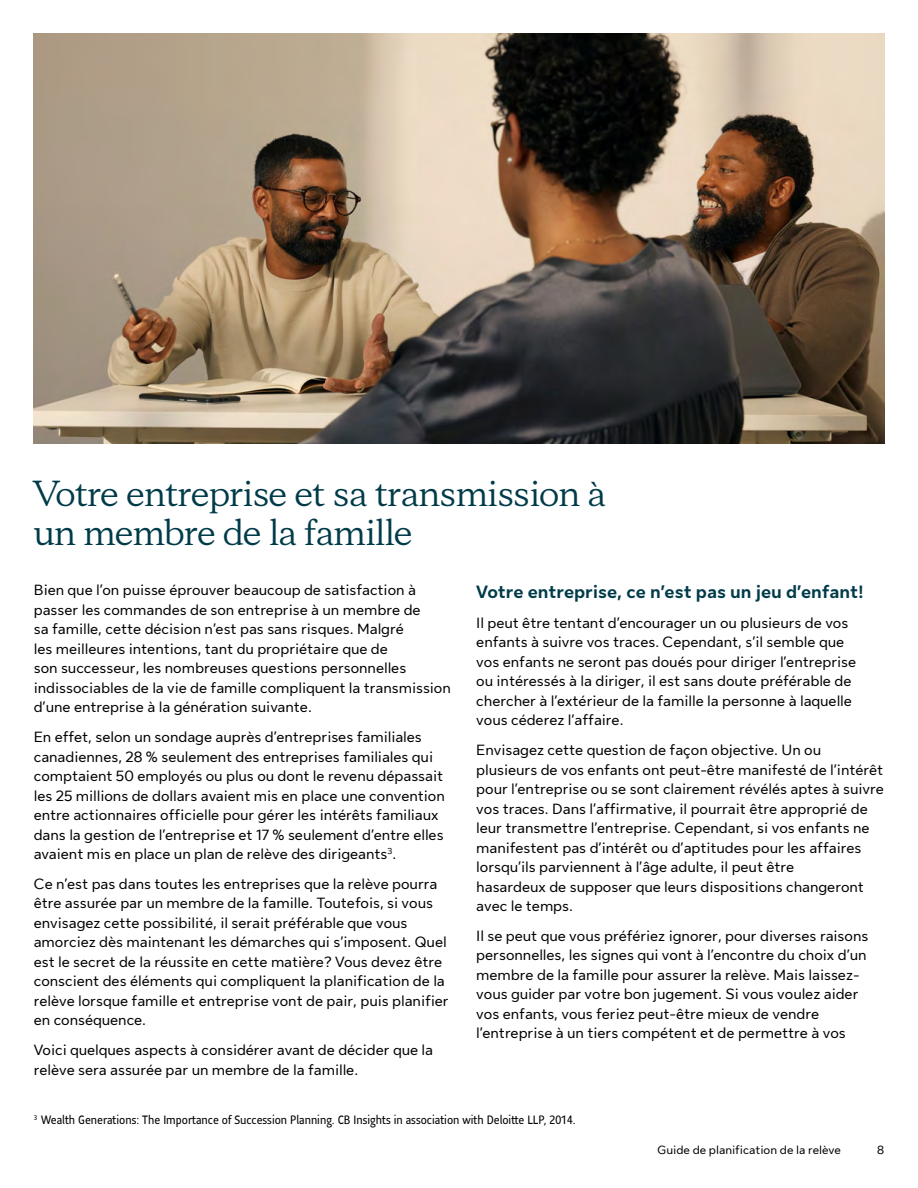
<style>
.page{position:relative;width:918px;height:1188px;background:#fff}
.page>*{position:absolute;margin:0;border:0;box-sizing:border-box;transform-origin:0 0}
.t1{font:36px/39px "Sun Life New Display";color:#003b49}
.t2{font:700 18px "Sun Life New Text";color:#003b49}
.t3{font:15px/19.5px "Sun Life New Text";color:#000}
.t4{font:12px "Sun Life Sans Condensed";color:#000}
.t5{font:12px "Sun Life New Text";color:#000}
</style>
<div class="page">
<img style="left:34px;top:34px;width:850px;height:410px">
<h1 class="t1" style="left:34px;top:472px;width:573px">Votre entreprise et sa transmission à un membre de la famille</h1>
<p class="t3" style="left:34px;top:580px;width:419px">Bien que l’on puisse éprouver beaucoup de satisfaction à passer les commandes de son entreprise à un membre de<br>sa famille, cette décision n’est pas sans risques. Malgré<br>les meilleures intentions, tant du propriétaire que de<br>son successeur, les nombreuses questions personnelles indissociables de la vie de famille compliquent la transmission d’une entreprise à la génération suivante.</p>
<p class="t3" style="left:34px;top:726px;width:413px">En effet, selon un sondage auprès d’entreprises familiales canadiennes, 28 % seulement des entreprises familiales qui comptaient 50 employés ou plus ou dont le revenu dépassait les 25 millions de dollars avaient mis en place une convention entre actionnaires officielle pour gérer les intérêts familiaux dans la gestion de l’entreprise et 17 % seulement d’entre elles avaient mis en place un plan de relève des dirigeants<sup>3</sup>.</p>
<p class="t3" style="left:34px;top:873px;width:417px">Ce n’est pas dans toutes les entreprises que la relève pourra être assurée par un membre de la famille. Toutefois, si vous envisagez cette possibilité, il serait préférable que vous amorciez dès maintenant les démarches qui s’imposent. Quel est le secret de la réussite en cette matière? Vous devez être conscient des éléments qui compliquent la planification de la relève lorsque famille et entreprise vont de pair, puis planifier en conséquence.</p>
<p class="t3" style="left:34px;top:1039px;width:401px">Voici quelques aspects à considérer avant de décider que la relève sera assurée par un membre de la famille.</p>
<p class="t2" style="left:476px;top:579px;width:389px">Votre entreprise, ce n’est pas un jeu d’enfant!</p>
<p class="t3" style="left:476px;top:612px;width:381px">Il peut être tentant d’encourager un ou plusieurs de vos enfants à suivre vos traces. Cependant, s’il semble que vos enfants ne seront pas doués pour diriger l’entreprise ou intéressés à la diriger, il est sans doute préférable de chercher à l’extérieur de la famille la personne à laquelle vous céderez l’affaire.</p>
<p class="t3" style="left:476px;top:739px;width:409px">Envisagez cette question de façon objective. Un ou plusieurs de vos enfants ont peut-être manifesté de l’intérêt pour l’entreprise ou se sont clairement révélés aptes à suivre vos traces. Dans l’affirmative, il pourrait être approprié de leur transmettre l’entreprise. Cependant, si vos enfants ne manifestent pas d’intérêt ou d’aptitudes pour les affaires lorsqu’ils parviennent à l’âge adulte, il peut être<br>hasardeux de supposer que leurs dispositions changeront avec le temps.</p>
<p class="t3" style="left:476px;top:925px;width:394px">Il se peut que vous préfériez ignorer, pour diverses raisons personnelles, les signes qui vont à l’encontre du choix d’un membre de la famille pour assurer la relève. Mais laissez&shy;vous guider par votre bon jugement. Si vous voulez aider vos enfants, vous feriez peut-être mieux de vendre l’entreprise à un tiers compétent et de permettre à vos</p>
<p class="t4" style="left:34px;top:1111px;width:543px"><sup>3</sup> Wealth Generations: The Importance of Succession Planning. CB Insights in association with Deloitte LLP, 2014.</p>
<p class="t5" style="left:657px;top:1142px;width:185px">Guide de planification de la relève</p>
<p class="t5" style="left:877px;top:1142px;width:9px">8</p>
</div>
